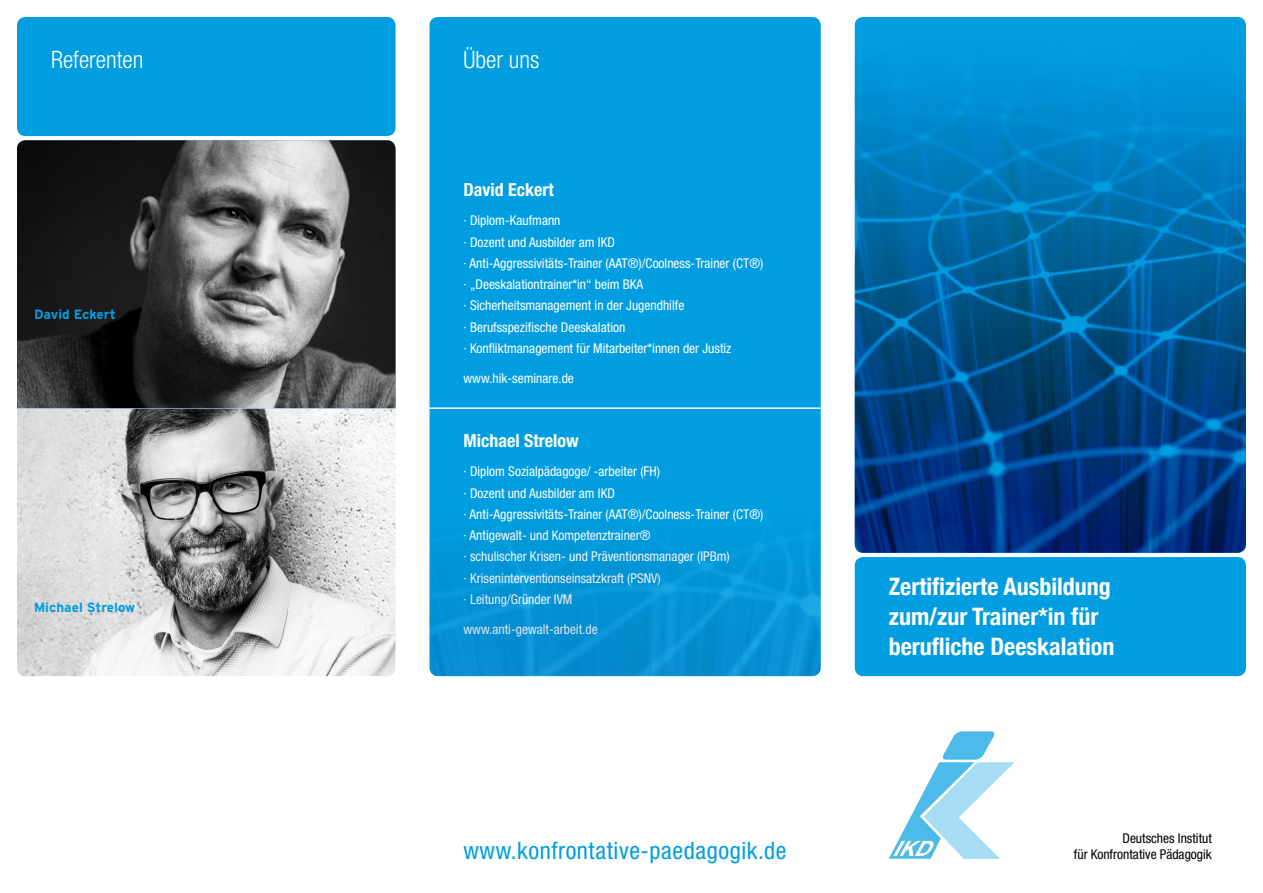
<style>
.page{position:relative;width:1263px;height:893px;background:#fff}
.page>*{position:absolute;margin:0;border:0;box-sizing:border-box;transform-origin:0 0}
.t1{font:700 condensed 24px/29.7px "Helvetica Neue";color:#fff}
.t2{font:condensed 24px "Helvetica Neue LT Std";letter-spacing:.025em;color:#009ee0}
.t3{font:300 condensed 24px "Helvetica Neue LT Std";color:#fff}
.t4{font:700 condensed 18px "Helvetica Neue LT Std";color:#fff}
.t5{font:condensed 13.5px/21.3px "Helvetica Neue LT Std";color:#fff}
.t6{font:condensed 13.5px "Helvetica Neue LT Std";color:#000}
.t7{font:700 13.5px "Interstate";color:#009ee0}
</style>
<div class="page">
<img style="left:17px;top:408px;width:378px;height:268px">
<div style="left:855px;top:17px;width:391px;height:536px;background:#009ee0;border-radius:9px"></div>
<div style="left:855px;top:557px;width:391px;height:119px;background:#009ee0;border-radius:9px"></div>
<div style="left:17px;top:17px;width:378px;height:119px;background:#009ee0;border-radius:9px"></div>
<div style="left:429px;top:17px;width:392px;height:659px;background:#009ee0;border-radius:9px"></div>
<hr style="left:429px;top:407px;width:392px;height:2px;background:#fff">
<svg style="left:17px;top:140px;width:378px;height:268px;background:#4a4a4b"></svg>
<img style="left:855px;top:73px;width:391px;height:480px">
<svg style="left:889px;top:731px;width:126px;height:128px"></svg>
<img style="left:429px;top:506px;width:392px;height:170px">
<h1 class="t3" style="left:51px;top:46px;width:94px">Referenten</h1>
<h1 class="t3" style="left:463px;top:46px;width:77px">Über uns</h1>
<p class="t7" style="left:34px;top:307px;width:83px">David Eckert</p>
<p class="t7" style="left:34px;top:600px;width:103px">Michael Strelow</p>
<h2 class="t4" style="left:463px;top:178px;width:92px">David Eckert</h2>
<p class="t5" style="left:463px;top:210px;width:301px">· Diplom-Kaufmann<br>· Dozent und Ausbilder am IKD<br>· Anti-Aggressivitäts-Trainer (AAT®)/Coolness-Trainer (CT®) · „Deeskalationtrainer*in“ beim BKA<br>· Sicherheitsmanagement in der Jugendhilfe<br>· Berufsspezifische Deeskalation<br>· Konfliktmanagement für Mitarbeiter*innen der Justiz</p>
<p class="t5" style="left:463px;top:367px;width:112px">www.hik-seminare.de</p>
<h2 class="t4" style="left:463px;top:429px;width:117px">Michael Strelow</h2>
<p class="t5" style="left:463px;top:461px;width:301px">· Diplom Sozialpädagoge/ -arbeiter (FH)<br>· Dozent und Ausbilder am IKD<br>· Anti-Aggressivitäts-Trainer (AAT®)/Coolness-Trainer (CT®) · Antigewalt- und Kompetenztrainer®<br>· schulischer Krisen- und Präventionsmanager (IPBm)<br>· Kriseninterventionseinsatzkraft (PSNV)<br>· Leitung/Gründer IVM</p>
<p class="t5" style="left:463px;top:618px;width:136px">www.anti-gewalt-arbeit.de</p>
<h1 class="t1" style="left:889px;top:570px;width:227px">Zertifizierte Ausbildung zum/zur Trainer*in für berufliche Deeskalation</h1>
<p class="t6" style="left:1122px;top:830px;width:91px">Deutsches Institut</p>
<h1 class="t2" style="left:463px;top:837px;width:325px">www.konfrontative-paedagogik.de</h1>
<p class="t6" style="left:1074px;top:847px;width:140px">für Konfrontative Pädagogik</p>
</div>
